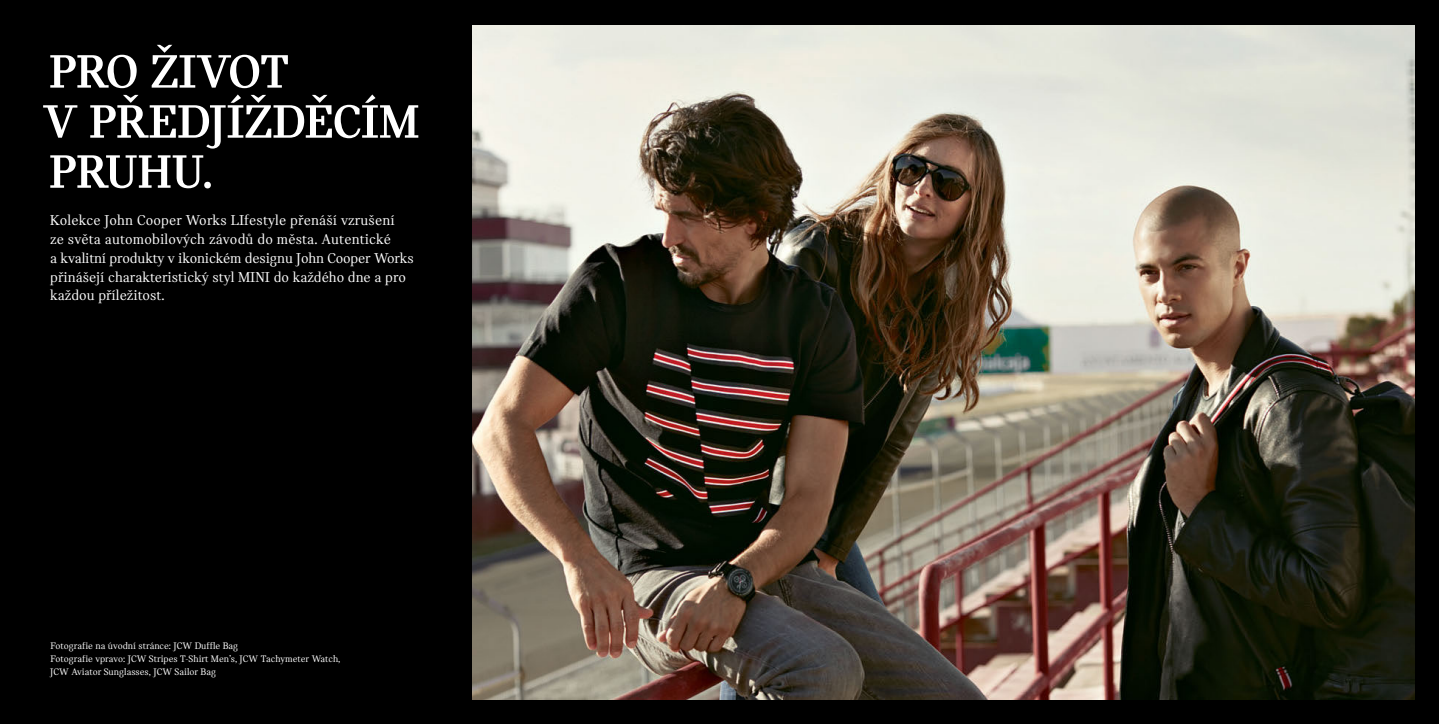
<style>
.page{position:relative;width:1439px;height:724px;background:#fff}
.page>*{position:absolute;margin:0;border:0;box-sizing:border-box;transform-origin:0 0}
.t1{font:50px/50px "MINI Serif Bold 2";letter-spacing:-.005em;color:#fff}
.t2{font:15px/18.8px "MINI Serif";color:#fff}
.t3{font:10px/12.5px "MINI Serif";color:#fff}
</style>
<div class="page">
<div style="left:0;top:0;width:719px;height:723px;background:#000"></div>
<img style="left:472px;top:25px;width:247px;height:673px">
<div style="left:719px;top:0;width:719px;height:723px;background:#000"></div>
<img style="left:719px;top:25px;width:695px;height:673px">
<h1 class="t1" style="left:44px;top:46px;width:377px">PRO ŽIVOT<br>V PŘEDJÍŽDĚCÍM<br>PRUHU.</h1>
<p class="t2" style="left:50px;top:211px;width:365px">Kolekce John Cooper Works LIfestyle přenáší vzrušení<br>ze světa automobilových závodů do města. Autentické<br>a kvalitní produkty v ikonickém designu John Cooper Works přinášejí charakteristický styl MINI do každého dne a pro každou příležitost.</p>
<p class="t3" style="left:50px;top:639px;width:291px">Fotografie na úvodní stránce: JCW Duffle Bag<br>Fotografie vpravo: JCW Stripes T-Shirt Men’s, JCW Tachymeter Watch,<br>JCW Aviator Sunglasses, JCW Sailor Bag</p>
</div>
